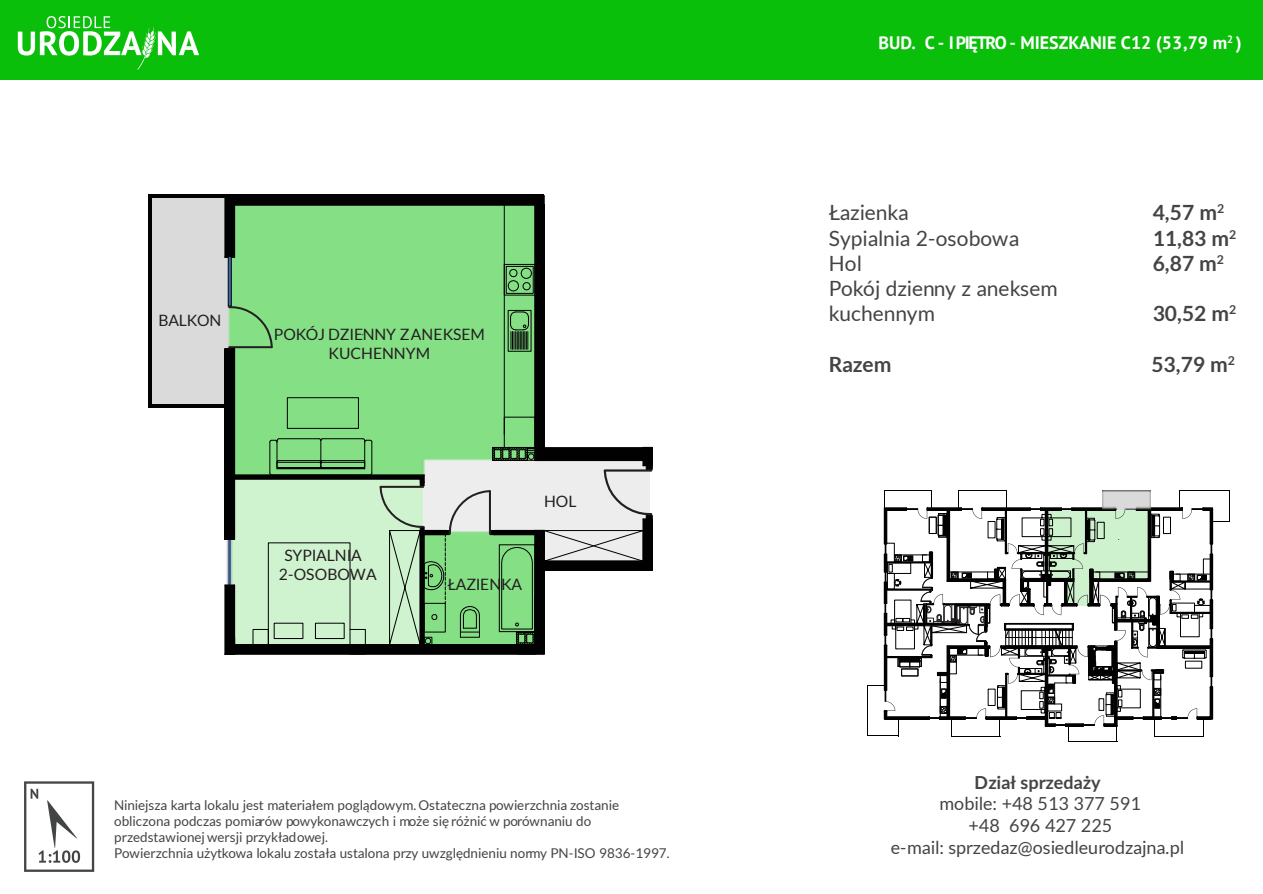
<style>
.page{position:relative;width:1263px;height:894px;background:#fff}
.page>*{position:absolute;margin:0;border:0;box-sizing:border-box;transform-origin:0 0}
.t1{font:21px/25.2px "Lato";color:#434444}
.t2{font:700 21px "Lato";color:#434444}
.t3{font:18px/21.6px "Lato";color:#434444;text-align:center}
.t4{font:700 18px "PT Sans";color:#fff}
.t5{font:700 18px "Lato";letter-spacing:-.005em;color:#434444}
.t6{font:15.6px/18.8px "Lato";color:#231f20}
.t7{font:15.6px "Lato";letter-spacing:-.02em;color:#231f20}
.t8{font:13.5px/16.2px "Lato";letter-spacing:-.01em;color:#434444}
</style>
<div class="page">
<div style="left:0;top:0;width:1263px;height:80px;background:#0abf0a"></div>
<svg style="left:18px;top:16px;width:181px;height:54px"></svg>
<svg style="left:24px;top:781px;width:70px;height:91px"></svg>
<img style="left:152px;top:197px;width:497px;height:447px">
<div style="left:231px;top:480px;width:149px;height:164px;background:#cff2cf"></div>
<svg style="left:225px;top:584px;width:9px;height:2px"></svg>
<hr style="left:234px;top:585px;width:1px;height:60px;background:#000">
<hr style="left:234px;top:349px;width:1px;height:190px;background:#000">
<hr style="left:234px;top:196px;width:1px;height:61px;background:#000">
<hr style="left:224px;top:196px;width:2px;height:61px;background:#000">
<hr style="left:224px;top:349px;width:2px;height:190px;background:#000">
<hr style="left:224px;top:585px;width:2px;height:69px;background:#000">
<hr style="left:543px;top:196px;width:2px;height:252px;background:#000">
<hr style="left:543px;top:552px;width:2px;height:102px;background:#000">
<hr style="left:234px;top:204px;width:301px;height:2px;background:#000">
<hr style="left:234px;top:195px;width:310px;height:2px;background:#000">
<hr style="left:534px;top:205px;width:2px;height:255px;background:#000">
<hr style="left:234px;top:644px;width:301px;height:2px;background:#000">
<hr style="left:234px;top:653px;width:301px;height:2px;background:#000">
<hr style="left:234px;top:479px;width:186px;height:1px;background:#000">
<hr style="left:234px;top:474px;width:190px;height:2px;background:#000">
<hr style="left:504px;top:205px;width:1px;height:230px;background:#000">
<hr style="left:494px;top:530px;width:41px;height:1px;background:#000">
<hr style="left:494px;top:534px;width:41px;height:1px;background:#000">
<hr style="left:277px;top:468px;width:88px;height:1px;background:#000">
<hr style="left:278px;top:460px;width:42px;height:1px;background:#000">
<hr style="left:278px;top:462px;width:42px;height:1px;background:#000">
<hr style="left:278px;top:467px;width:42px;height:1px;background:#000">
<hr style="left:279px;top:438px;width:40px;height:1px;background:#000">
<hr style="left:322px;top:460px;width:42px;height:1px;background:#000">
<hr style="left:322px;top:462px;width:42px;height:1px;background:#000">
<hr style="left:322px;top:467px;width:42px;height:1px;background:#000">
<hr style="left:323px;top:438px;width:40px;height:1px;background:#000">
<svg style="left:362px;top:438px;width:11px;height:37px"></svg>
<svg style="left:318px;top:438px;width:6px;height:31px"></svg>
<svg style="left:269px;top:438px;width:11px;height:37px"></svg>
<div style="left:287px;top:397px;width:72px;height:32px;border:1px solid #000"></div>
<div style="left:506px;top:266px;width:28px;height:28px;border:1px solid #000"></div>
<svg style="left:507px;top:267px;width:25px;height:25px"></svg>
<div style="left:504px;top:264px;width:31px;height:31px;border:1px solid #000"></div>
<div style="left:508px;top:310px;width:23px;height:42px;border:1px solid #000"></div>
<svg style="left:510px;top:311px;width:19px;height:38px"></svg>
<div style="left:504px;top:417px;width:31px;height:31px;border:1px solid #000"></div>
<svg style="left:252px;top:542px;width:99px;height:102px;background:#c7e9c7"></svg>
<div style="left:350px;top:629px;width:16px;height:16px;border:1px solid #000"></div>
<div style="left:274px;top:623px;width:29px;height:16px;border:1px solid #000"></div>
<div style="left:315px;top:623px;width:30px;height:16px;border:1px solid #000"></div>
<div style="left:499px;top:544px;width:36px;height:88px;border:1px solid #000"></div>
<svg style="left:350px;top:654px;width:15px;height:1px"></svg>
<hr style="left:652px;top:519px;width:1px;height:51px;background:#000">
<hr style="left:544px;top:447px;width:99px;height:2px;background:#000">
<hr style="left:535px;top:460px;width:108px;height:1px;background:#000">
<hr style="left:642px;top:519px;width:2px;height:42px;background:#000">
<svg style="left:492px;top:447px;width:43px;height:14px"></svg>
<svg style="left:518px;top:654px;width:26px;height:1px"></svg>
<svg style="left:501px;top:530px;width:151px;height:114px"></svg>
<div style="left:516px;top:631px;width:20px;height:14px;border:1px solid #000"></div>
<svg style="left:228px;top:257px;width:4px;height:49px"></svg>
<div style="left:229px;top:194px;width:314px;height:11px;background:#010101"></div>
<div style="left:225px;top:194px;width:9px;height:63px;background:#010101"></div>
<div style="left:535px;top:204px;width:9px;height:256px;background:#010101"></div>
<div style="left:535px;top:530px;width:9px;height:124px;background:#010101"></div>
<div style="left:226px;top:645px;width:317px;height:9px;background:#010101"></div>
<div style="left:540px;top:448px;width:112px;height:12px;background:#010101"></div>
<div style="left:540px;top:561px;width:112px;height:9px;background:#010101"></div>
<div style="left:643px;top:519px;width:9px;height:51px;background:#010101"></div>
<svg style="left:225px;top:306px;width:48px;height:44px;background:#80c980"></svg>
<hr style="left:149px;top:405px;width:76px;height:3px;background:#010101">
<hr style="left:149px;top:194px;width:78px;height:3px;background:#010101">
<hr style="left:149px;top:194px;width:3px;height:214px;background:#010101">
<hr style="left:229px;top:476px;width:195px;height:3px;background:#010101">
<svg style="left:604px;top:447px;width:49px;height:73px"></svg>
<hr style="left:494px;top:531px;width:41px;height:3px;background:#010101">
<svg style="left:380px;top:475px;width:115px;height:169px;background:#a1cea1"></svg>
<div style="left:225px;top:586px;width:9px;height:69px;background:#010101"></div>
<div style="left:225px;top:349px;width:9px;height:190px;background:#010101"></div>
<hr style="left:1068px;top:742px;width:49px;height:1px;background:#020202">
<svg style="left:867px;top:490px;width:363px;height:252px"></svg>
<img style="left:1102px;top:490px;width:48px;height:19px">
<p class="t6" style="left:158px;top:311px;width:65px">BALKON</p>
<p class="t6" style="left:274px;top:325px;width:213px;text-align:center">POKÓJ DZIENNY ZANEKSEM<br>KUCHENNYM</p>
<p class="t6" style="left:279px;top:546px;width:99px;text-indent:6px">SYPIALNIA<br>2-OSOBOWA</p>
<p class="t6" style="left:544px;top:492px;width:34px">HOL</p>
<p class="t7" style="left:448px;top:575px;width:76px">ŁAZIENKA</p>
<p class="t8" style="left:114px;top:797px;width:557px">Niniejsza karta lokalu jest materiałem poglądowym. Ostateczna powierzchnia zostanie obliczona podczas pomiarów powykonawczych i może się różnić w porównaniu do przedstawionejwersji przykładowej.<br>Powierzchnia użytkowa lokalu została ustalona przy uwzględnieniu normy PN-ISO 9836-1997.</p>
<h2 class="t4" style="left:879px;top:31px;width:364px">BUD. C - IPIĘTRO- MIESZKANIE C12 (53,79 m<sup>2</sup> )</h2>
<h1 class="t1" style="left:829px;top:200px;width:82px">Łazienka</h1>
<h1 class="t2" style="left:1153px;top:201px;width:73px">4,57 m<sup>2</sup></h1>
<h1 class="t1" style="left:829px;top:225px;width:192px">Sypialnia 2-osobowa</h1>
<h1 class="t2" style="left:1153px;top:226px;width:85px">11,83 m<sup>2</sup></h1>
<h1 class="t1" style="left:829px;top:251px;width:35px">Hol</h1>
<h1 class="t2" style="left:1153px;top:251px;width:73px">6,87 m<sup>2</sup></h1>
<h1 class="t1" style="left:829px;top:276px;width:231px">Pokój dzienny z aneksem kuchennym</h1>
<h1 class="t2" style="left:1153px;top:302px;width:85px">30,52 m<sup>2</sup></h1>
<h1 class="t2" style="left:829px;top:352px;width:64px">Razem</h1>
<h1 class="t2" style="left:1151px;top:352px;width:85px">53,79 m<sup>2</sup></h1>
<h2 class="t5" style="left:975px;top:772px;width:128px">Dział sprzedaży</h2>
<h2 class="t3" style="left:891px;top:793px;width:295px">mobile: +48 513 377 591<br>+48 696 427 225<br>e-mail: sprzedaz@osiedleurodzajna.pl</h2>
</div>
